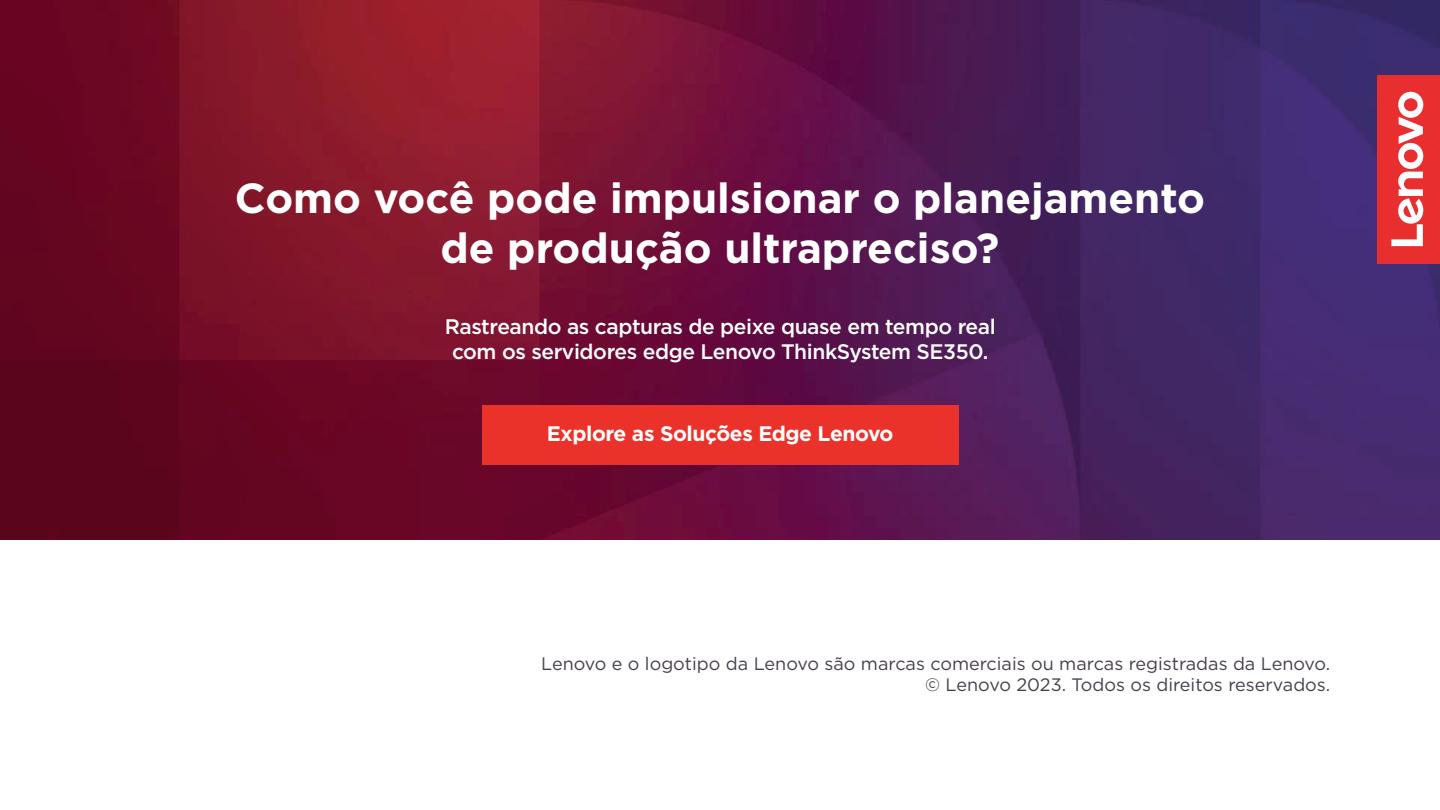
<style>
.page{position:relative;width:1440px;height:810px;background:#fff}
.page>*{position:absolute;margin:0;border:0;box-sizing:border-box;transform-origin:0 0}
.t1{font:700 42px/50.4px "Gotham";color:#fff;text-align:center}
.t2{font:500 21px/25.2px "Gotham";letter-spacing:-.02em;color:#fff;text-align:center}
.t3{font:700 21px "Gotham";letter-spacing:-.02em;color:#fff}
.t4{font:18px/21.6px "Gotham";color:#473f4b;text-align:right}
</style>
<div class="page">
<img style="left:0;top:0;width:1440px;height:540px">
<div style="left:1377px;top:75px;width:63px;height:189px;background:#e92e30"></div>
<svg style="left:1391px;top:92px;width:32px;height:154px"></svg>
<div style="left:482px;top:406px;width:476px;height:59px;background:#ea322b"></div>
<h1 class="t1" style="left:235px;top:172px;width:972px">Como você pode impulsionar o planejamento de produção ultrapreciso?</h1>
<p class="t2" style="left:445px;top:314px;width:553px">Rastreando as capturas de peixe quase em tempo real com os servidores edge Lenovo ThinkSystem SE350.</p>
<p class="t3" style="left:547px;top:420px;width:348px">Explore as Soluções Edge Lenovo</p>
<p class="t4" style="left:541px;top:652px;width:791px">Lenovo e o logotipo da Lenovo são marcas comerciais ou marcas registradas da Lenovo. © Lenovo 2023. Todos os direitos reservados.</p>
</div>
